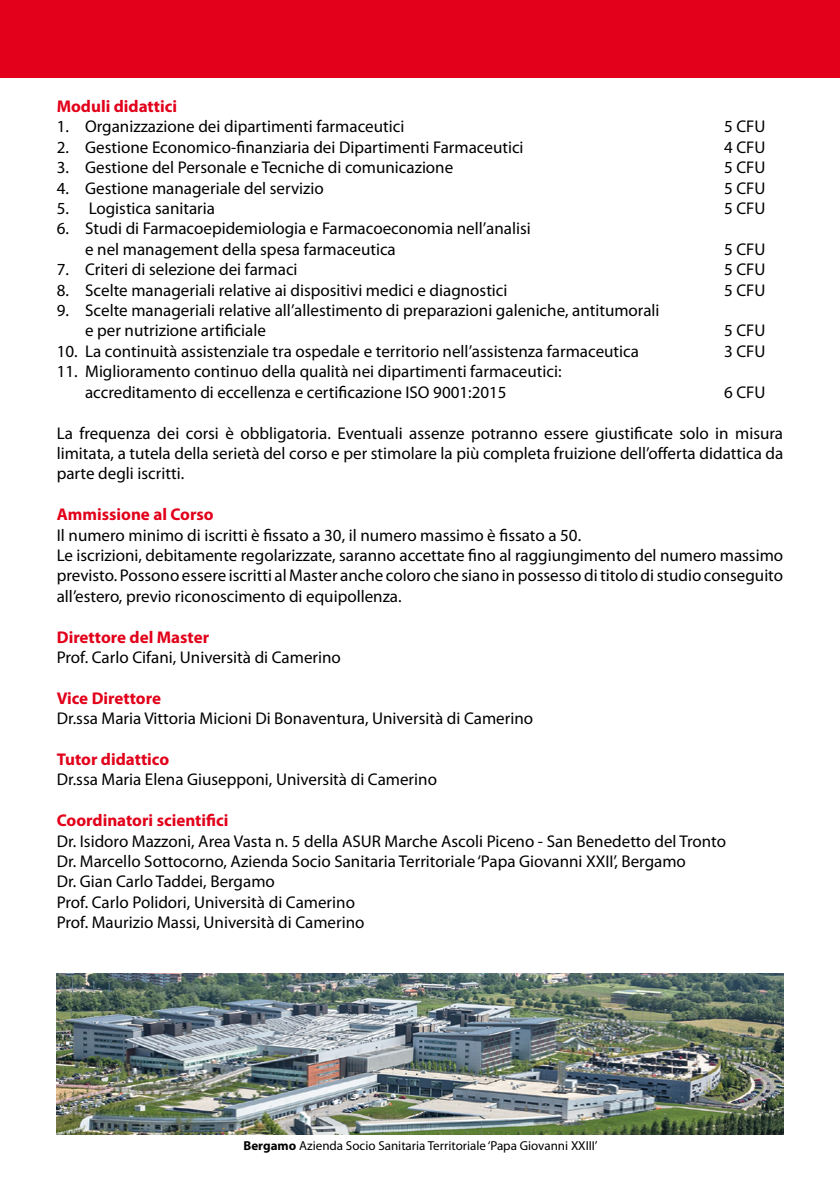
<style>
.page{position:relative;width:840px;height:1191px;background:#fff}
.page>*{position:absolute;margin:0;border:0;box-sizing:border-box;transform-origin:0 0}
.t1{font:17px/20.4px "Myriad Pro";color:#000}
.t2{font:700 17px "Myriad Pro";color:#e2001a}
.t3{font:13px "Myriad Pro";color:#000}
.s1{font-weight:700}
</style>
<div class="page">
<div style="left:0;top:0;width:839px;height:77px;background:#e2001a"></div>
<img style="left:57px;top:973px;width:725px;height:161px">
<p class="t2" style="left:57px;top:97px;width:122px">Moduli didattici</p>
<p class="t1" style="left:57px;top:117px;width:349px">1. Organizzazione dei dipartimenti farmaceutici</p>
<p class="t1" style="left:723px;top:117px;width:43px">5 CFU</p>
<p class="t1" style="left:57px;top:137px;width:468px">2. Gestione Economico-finanziaria dei Dipartimenti Farmaceutici</p>
<p class="t1" style="left:723px;top:137px;width:43px">4 CFU</p>
<p class="t1" style="left:57px;top:158px;width:398px">3. Gestione del Personale e Tecniche di comunicazione</p>
<p class="t1" style="left:723px;top:158px;width:43px">5 CFU</p>
<p class="t1" style="left:57px;top:178px;width:268px">4. Gestione manageriale del servizio</p>
<p class="t1" style="left:723px;top:178px;width:43px">5 CFU</p>
<p class="t1" style="left:57px;top:198px;width:160px">5. Logistica sanitaria</p>
<p class="t1" style="left:723px;top:198px;width:43px">5 CFU</p>
<p class="t1" style="left:85px;top:219px;width:447px;text-indent:-28px">6. Studi di Farmacoepidemiologia e Farmacoeconomia nell’analisi e nel management della spesa farmaceutica</p>
<p class="t1" style="left:723px;top:239px;width:43px">5 CFU</p>
<p class="t1" style="left:57px;top:260px;width:242px">7. Criteri di selezione dei farmaci</p>
<p class="t1" style="left:723px;top:260px;width:43px">5 CFU</p>
<p class="t1" style="left:57px;top:280px;width:452px">8. Scelte manageriali relative ai dispositivi medici e diagnostici</p>
<p class="t1" style="left:723px;top:280px;width:43px">5 CFU</p>
<p class="t1" style="left:85px;top:300px;width:575px;text-indent:-28px">9. Scelte manageriali relative all’allestimento di preparazioni galeniche, antitumorali e per nutrizione artificiale</p>
<p class="t1" style="left:723px;top:321px;width:43px">5 CFU</p>
<p class="t1" style="left:57px;top:341px;width:583px">10. La continuità assistenziale tra ospedale e territorio nell’assistenza farmaceutica</p>
<p class="t1" style="left:723px;top:341px;width:43px">3 CFU</p>
<p class="t1" style="left:85px;top:362px;width:477px;text-indent:-28px">11. Miglioramento continuo della qualità nei dipartimenti farmaceutici: accreditamento di eccellenza e certificazione ISO 9001:2015</p>
<p class="t1" style="left:723px;top:382px;width:43px">6 CFU</p>
<p class="t1" style="left:57px;top:423px;width:727px;text-align:justify">La frequenza dei corsi è obbligatoria. Eventuali assenze potranno essere giustificate solo in misura limitata, a tutela della serietà del corso e per stimolare la più completa fruizione dell’offerta didattica da parte degli iscritti.</p>
<p class="t2" style="left:57px;top:505px;width:158px">Ammissione al Corso</p>
<p class="t1" style="left:57px;top:525px;width:727px">Il numero minimo di iscritti è fissato a 30, il numero massimo è fissato a 50.<br>Le iscrizioni, debitamente regolarizzate, saranno accettate fino al raggiungimento del numero massimo previsto. Possono essere iscritti al Master anche coloro che siano in possesso di titolo di studio conseguito all’estero, previo riconoscimento di equipollenza.</p>
<p class="t2" style="left:57px;top:627px;width:154px">Direttore del Master</p>
<p class="t1" style="left:57px;top:647px;width:285px">Prof. Carlo Cifani, Università di Camerino</p>
<p class="t2" style="left:57px;top:688px;width:106px">Vice Direttore</p>
<p class="t1" style="left:57px;top:708px;width:477px">Dr.ssa Maria Vittoria Micioni Di Bonaventura, Università di Camerino</p>
<p class="t2" style="left:57px;top:750px;width:114px">Tutor didattico</p>
<p class="t1" style="left:57px;top:770px;width:381px">Dr.ssa Maria Elena Giusepponi, Università di Camerino</p>
<p class="t2" style="left:57px;top:811px;width:173px">Coordinatori scientifici</p>
<p class="t1" style="left:57px;top:831px;width:670px">Dr. Isidoro Mazzoni, Area Vasta n. 5 della ASUR Marche Ascoli Piceno - San Benedetto del Tronto Dr. Marcello Sottocorno, Azienda Socio Sanitaria Territoriale ‘Papa Giovanni XXII’, Bergamo<br>Dr. Gian Carlo Taddei, Bergamo<br>Prof. Carlo Polidori, Università di Camerino<br>Prof. Maurizio Massi, Università di Camerino</p>
<p class="t3" style="left:243px;top:1138px;width:355px"><span class="s1">Bergamo</span> Azienda Socio Sanitaria Territoriale ‘Papa Giovanni XXIII’</p>
</div>
